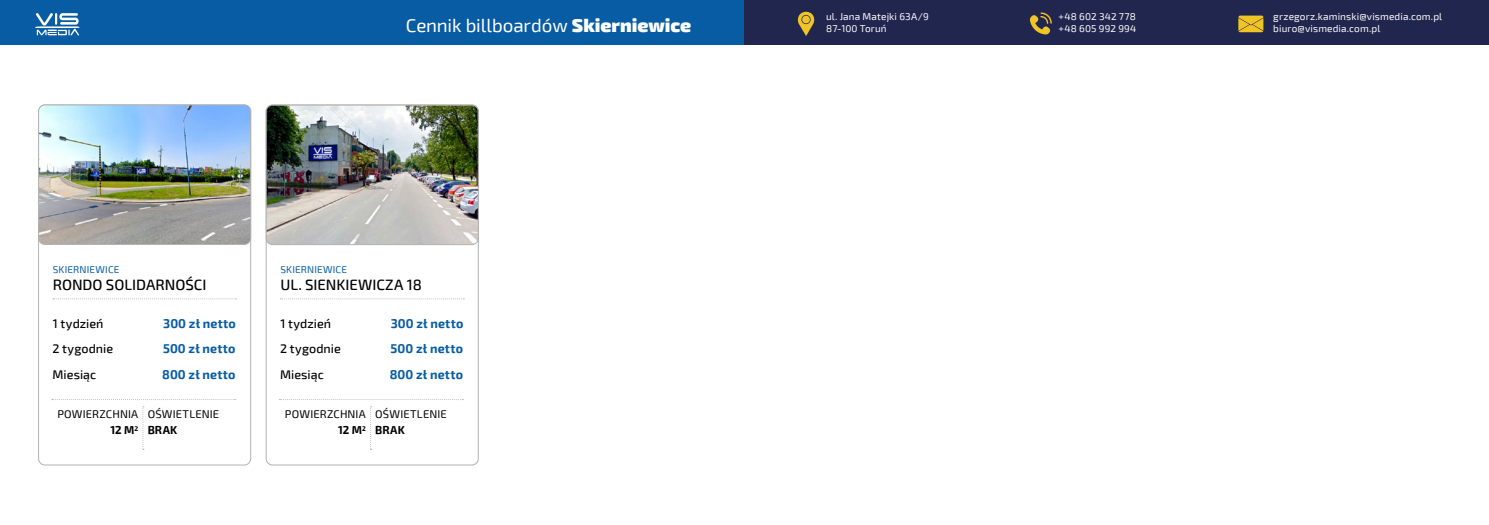
<style>
.page{position:relative;width:1489px;height:525px;background:#fff}
.page>*{position:absolute;margin:0;border:0;box-sizing:border-box;transform-origin:0 0}
.t1{font:18.75px "Exo 2";letter-spacing:-.01em;color:#fff}
.t2{font:500 15px "Exo 2";letter-spacing:-.005em;color:#000}
.t3{font:700 12.5px/25.1px "Exo 2";letter-spacing:.01em;color:#075ca4;text-align:justify}
.t4{font:500 12.5px/25.1px "Exo 2";letter-spacing:.005em;color:#000}
.t5{font:11.25px/16.6px "Exo 2";letter-spacing:.015em;color:#000;text-align:right}
.t6{font:700 11.25px "Exo 2";letter-spacing:.025em;color:#000}
.t7{font:10px/12px "Exo 2";letter-spacing:.015em;color:#fff}
.t8{font:10px "Exo 2";letter-spacing:.015em;color:#075ca4}
.s1{font-weight:900}
.s2{font-weight:700}
</style>
<div class="page">
<div style="left:0;top:0;width:1488px;height:45px;background:#075ca4"></div>
<svg style="left:35px;top:13px;width:45px;height:22px"></svg>
<div style="left:744px;top:0;width:744px;height:45px;background:#21264e"></div>
<svg style="left:1238px;top:16px;width:25px;height:16px"></svg>
<svg style="left:1029px;top:12px;width:22px;height:23px"></svg>
<svg style="left:797px;top:12px;width:17px;height:24px"></svg>
<svg style="left:53px;top:298px;width:184px;height:1px"></svg>
<svg style="left:52px;top:399px;width:184px;height:1px"></svg>
<svg style="left:143px;top:406px;width:1px;height:44px"></svg>
<img style="left:39px;top:105px;width:212px;height:139px">
<div style="left:38px;top:105px;width:213px;height:139px;border:1px solid #b3b2b2;border-radius:6px"></div>
<svg style="left:280px;top:298px;width:184px;height:1px"></svg>
<svg style="left:279px;top:399px;width:184px;height:1px"></svg>
<svg style="left:370px;top:406px;width:1px;height:44px"></svg>
<img style="left:266px;top:105px;width:212px;height:139px">
<div style="left:266px;top:105px;width:212px;height:140px;border:1px solid #b3b2b2;border-radius:6px"></div>
<h1 class="t1" style="left:406px;top:13px;width:287px">Cennik billboardów <span class="s1">Skierniewice</span></h1>
<p class="t7" style="left:1058px;top:11px;width:79px">+48 602 342 778 +48 605 992 994</p>
<p class="t7" style="left:1273px;top:11px;width:170px">grzegorz.kaminski@vismedia.com.pl biuro@vismedia.com.pl</p>
<p class="t7" style="left:826px;top:11px;width:104px">ul. Jana Matejki 63A/9<br>87-100 Toruń</p>
<p class="t8" style="left:53px;top:262px;width:68px">SKIERNIEWICE</p>
<h2 class="t2" style="left:53px;top:274px;width:155px">RONDO SOLIDARNOŚCI</h2>
<p class="t4" style="left:52px;top:310px;width:62px">1 tydzień<br>2 tygodnie<br>Miesiąc</p>
<p class="t3" style="left:162px;top:310px;width:75px">300 zł netto 500 zł netto 800 zł netto</p>
<p class="t5" style="left:57px;top:405px;width:82px">POWIERZCHNIA<br><span class="s2">12 M</span><sup>2</sup></p>
<p class="t5" style="left:148px;top:405px;width:73px">OŚWIETLENIE</p>
<p class="t6" style="left:148px;top:422px;width:31px">BRAK</p>
<p class="t8" style="left:280px;top:262px;width:68px">SKIERNIEWICE</p>
<h2 class="t2" style="left:280px;top:274px;width:143px">UL. SIENKIEWICZA 18</h2>
<p class="t4" style="left:280px;top:310px;width:62px">1 tydzień<br>2 tygodnie<br>Miesiąc</p>
<p class="t3" style="left:390px;top:310px;width:75px">300 zł netto 500 zł netto 800 zł netto</p>
<p class="t5" style="left:285px;top:405px;width:82px">POWIERZCHNIA<br><span class="s2">12 M</span><sup>2</sup></p>
<p class="t5" style="left:375px;top:405px;width:73px">OŚWIETLENIE</p>
<p class="t6" style="left:375px;top:422px;width:31px">BRAK</p>
</div>
